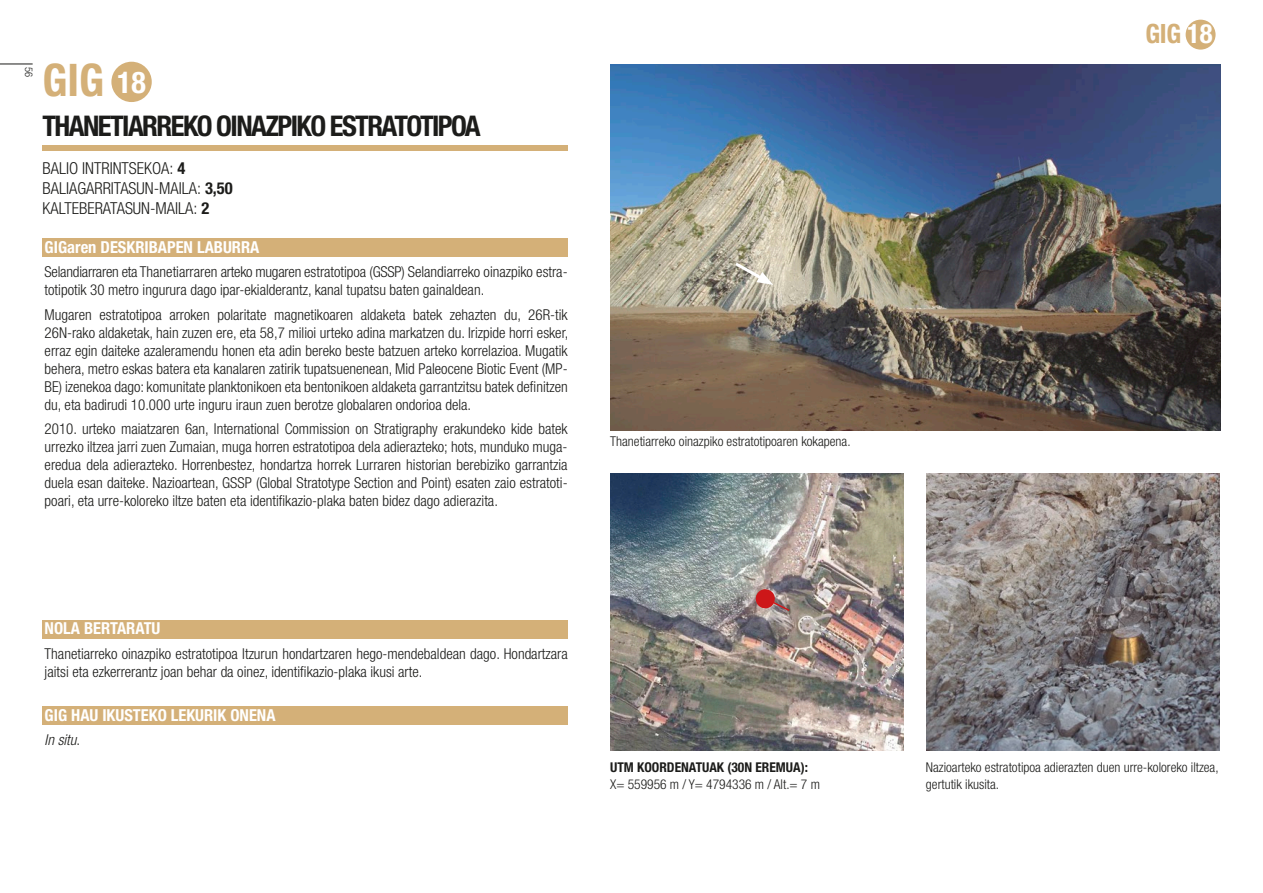
<style>
.page{position:relative;width:1263px;height:893px;background:#fff}
.page>*{position:absolute;margin:0;border:0;box-sizing:border-box;transform-origin:0 0}
.t1{font:700 condensed 45px "Helvetica Neue LT Std";color:#d4b078}
.t2{font:700 condensed 30px "Helvetica Neue LT Std";color:#fff}
.t3{font:700 condensed 28.5px "Helvetica Neue LT Std";letter-spacing:-.055em;color:#1c1c1a}
.t4{font:700 condensed 26.55px "Helvetica Neue LT Std";color:#d4b078}
.t5{font:300 condensed 16.5px/20px "Helvetica Neue LT Std";color:#1c1c1a}
.t6{font:700 condensed 16.5px "Helvetica Neue LT Std";color:#fff}
.t7{font:300 condensed 15px/18px "Helvetica Neue LT Std";color:#1c1c1a}
.t8{font:italic 300 condensed 15px "Helvetica Neue LT Std";color:#1c1c1a}
.t9{font:300 condensed 13.5px/16.2px "Helvetica Neue LT Std";color:#1c1c1a}
.t10{font:700 condensed 13.5px "Helvetica Neue LT Std";color:#1c1c1a}
.t11{font:300 condensed 10.5px "Helvetica Neue LT Std";color:#1c1c1a}
.s1{font-weight:700}
.s2{font-style:normal}
.s3{color:#fff}
</style>
<div class="page">
<hr style="left:0;top:64px;width:33px;height:1px;background:#1c1c1a">
<img style="left:611px;top:474px;width:293px;height:277px">
<svg style="left:754px;top:588px;width:37px;height:24px"></svg>
<div style="left:43px;top:238px;width:525px;height:18px;background:#d4b078"></div>
<div style="left:43px;top:146px;width:525px;height:5px;background:#d4b078"></div>
<div style="left:43px;top:620px;width:525px;height:18px;background:#d4b078"></div>
<div style="left:43px;top:707px;width:525px;height:18px;background:#d4b078"></div>
<div style="left:111px;top:62px;width:41px;height:40px;background:#d4b078;border-radius:50%"></div>
<div style="left:1185px;top:20px;width:30px;height:30px;background:#d4b078;border-radius:50%"></div>
<img style="left:927px;top:474px;width:293px;height:277px">
<img style="left:611px;top:65px;width:610px;height:365px">
<svg style="left:733px;top:260px;width:40px;height:25px"></svg>
<p class="t11" style="left:35px;top:67px;width:12px;rotate:90deg">56</p>
<h1 class="t1" style="left:43px;top:53px;width:63px">GIG</h1>
<h3 class="t3" style="left:43px;top:109px;width:440px">THANETIARREKO OINAZPIKO ESTRATOTIPOA</h3>
<h2 class="t2" style="left:117px;top:64px;width:30px">18</h2>
<p class="t5" style="left:43px;top:158px;width:192px">BALIO INTRINTSEKOA: <span class="s1">4<br></span>BALIAGARRITASUN-MAILA: <span class="s1">3,50<br></span>KALTEBERATASUN-MAILA: <span class="s1">2</span></p>
<p class="t6" style="left:45px;top:237px;width:216px">GIGaren DESKRIBAPEN LABURRA</p>
<p class="t7" style="left:45px;top:263px;width:524px">Selandiarraren eta Thanetiarraren arteko mugaren estratotipoa (GSSP) Selandiarreko oinazpiko estra&shy;totipotik 30 metro ingurura dago ipar-ekialderantz, kanal tupatsu baten gainaldean.</p>
<p class="t7" style="left:45px;top:305px;width:525px;text-align:justify">Mugaren estratotipoa arroken polaritate magnetikoaren aldaketa batek zehazten du, 26R-tik 26N-rako aldaketak, hain zuzen ere, eta 58,7 milioi urteko adina markatzen du. Irizpide horri esker, erraz egin daiteke azaleramendu honen eta adin bereko beste batzuen arteko korrelazioa. Mugatik behera, metro eskas batera eta kanalaren zatirik tupatsuenenean, Mid Paleocene Biotic Event (MP-BE) izenekoa dago: komunitate planktonikoen eta bentonikoen aldaketa garrantzitsu batek definitzen du, eta badirudi 10.000 urte inguru iraun zuen berotze globalaren ondorioa dela.</p>
<p class="t7" style="left:45px;top:420px;width:525px;text-align:justify">2010. urteko maiatzaren 6an, International Commission on Stratigraphy erakundeko kide batek urrezko iltzea jarri zuen Zumaian, muga horren estratotipoa dela adierazteko; hots, munduko muga&shy;eredua dela adierazteko. Horrenbestez, hondartza horrek Lurraren historian berebiziko garrantzia duela esan daiteke. Nazioartean, GSSP (Global Stratotype Section and Point) esaten zaio estratoti&shy;poari, eta urre-koloreko iltze baten eta identifikazio-plaka baten bidez dago adierazita.</p>
<p class="t9" style="left:610px;top:433px;width:242px">Thanetiarreko oinazpiko estratotipoaren kokapena.</p>
<p class="t6" style="left:45px;top:618px;width:117px">NOLA BERTARATU</p>
<p class="t7" style="left:45px;top:644px;width:525px">Thanetiarreko oinazpiko estratotipoa Itzurun hondartzaren hego-mendebaldean dago. Hondartzara jaitsi eta ezkerrerantz joan behar da oinez, identifikazio-plaka ikusi arte.</p>
<p class="t6" style="left:45px;top:705px;width:232px">GIG HAU IKUSTEKO LEKURIK ONENA</p>
<p class="t8" style="left:45px;top:731px;width:37px">In situ<span class="s2">.</span></p>
<p class="t10" style="left:610px;top:759px;width:199px">UTM KOORDENATUAK (30N EREMUA):</p>
<p class="t9" style="left:610px;top:775px;width:211px">X= 559956 m / Y= 4794336 m / Alt.= 7 m</p>
<h3 class="t4" style="left:1145px;top:18px;width:69px">GIG <span class="s3">18</span></h3>
<p class="t9" style="left:926px;top:759px;width:294px">Nazioarteko estratotipoa adierazten duen urre-koloreko iltzea, gertutik ikusita.</p>
</div>
